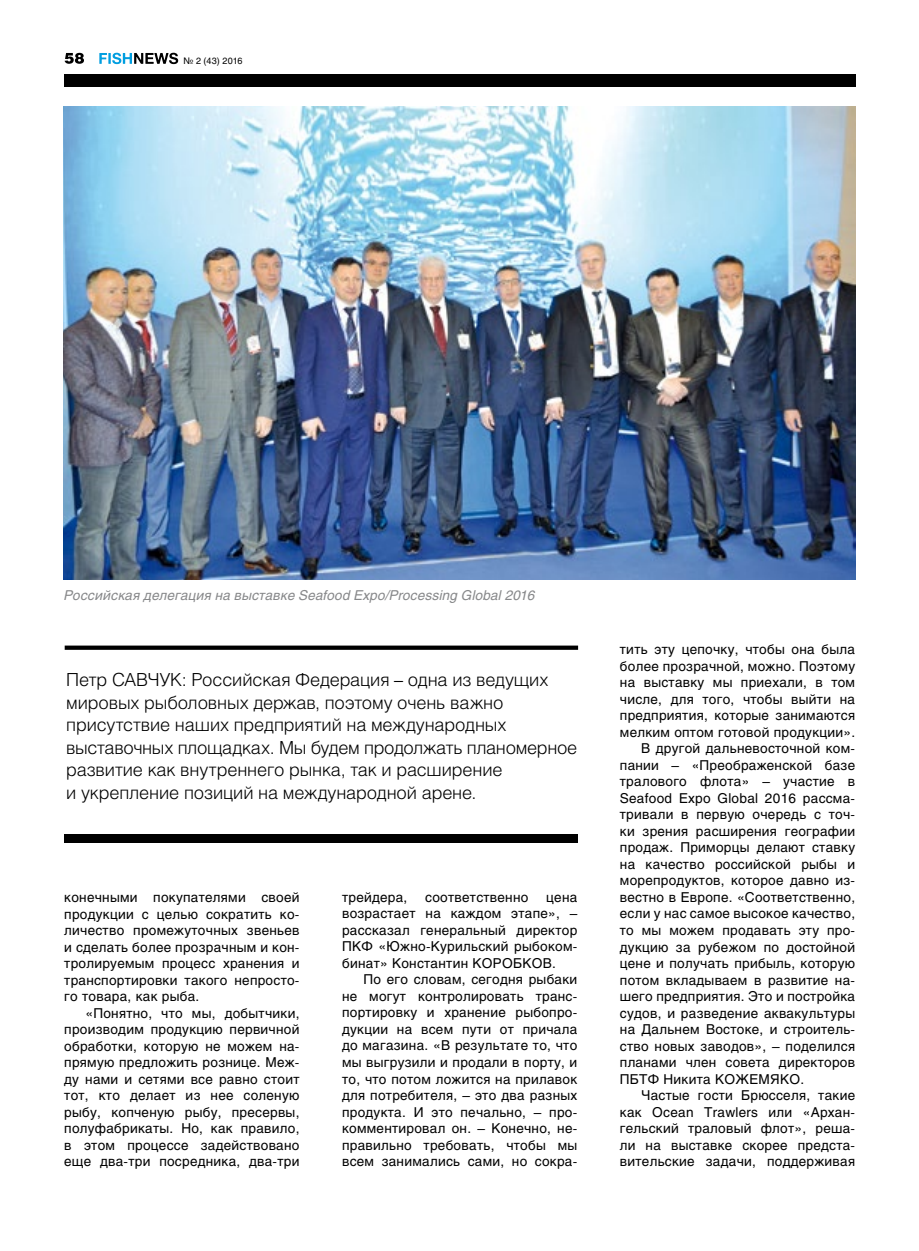
<style>
.page{position:relative;width:919px;height:1251px;background:#fff}
.page>*{position:absolute;margin:0;border:0;box-sizing:border-box;transform-origin:0 0}
.t1{font:18px/22.5px "Helios Light C";letter-spacing:-.005em;color:#000}
.t2{font:13.5px/16.5px "Helios C";letter-spacing:.02em;color:#000;text-align:justify}
.t3{font:italic 13.5px "Helios";letter-spacing:.015em;color:#87888a}
.t4{font:9px "Helios C";letter-spacing:.01em;color:#000}
</style>
<div class="page">
<div style="left:64px;top:74px;width:791px;height:13px;background:#000"></div>
<svg style="left:65px;top:645px;width:513px;height:4px;background:#242424"></svg>
<svg style="left:99px;top:53px;width:79px;height:11px"></svg>
<svg style="left:65px;top:53px;width:19px;height:11px"></svg>
<img style="left:64px;top:106px;width:791px;height:473px">
<div style="left:65px;top:833px;width:513px;height:9px;background:#000"></div>
<p class="t4" style="left:183px;top:55px;width:61px">№ 2 (43) 2016</p>
<p class="t3" style="left:64px;top:586px;width:472px">Российская делегация на выставке Seafood Expo/Processing Global 2016</p>
<p class="t1" style="left:66px;top:668px;width:512px">Петр САВЧУК: Российская Федерация – одна из ведущих мировых рыболовных держав, поэтому очень важно присутствие наших предприятий на международных выставочных площадках. Мы будем продолжать планомерное развитие как внутреннего рынка, так и расширение<br>и укрепление позиций на международной арене.</p>
<p class="t2" style="left:64px;top:888px;width:237px">конечными покупателями своей продукции с целью сократить ко&shy;личество промежуточных звеньев и сделать более прозрачным и кон&shy;тролируемым процесс хранения и транспортировки такого непросто&shy;го товара, как рыба.</p>
<p class="t2" style="left:64px;top:1004px;width:237px;text-indent:21px">«Понятно, что мы, добытчики, производим продукцию первичной обработки, которую не можем на&shy;прямую предложить рознице. Меж&shy;ду нами и сетями все равно стоит тот, кто делает из нее соленую рыбу, копченую рыбу, пресервы, полуфабрикаты. Но, как правило, в этом процессе задействовано еще два-три посредника, два-три</p>
<p class="t2" style="left:342px;top:888px;width:67px">трейдера,</p>
<p class="t2" style="left:425px;top:888px;width:105px">соответственно</p>
<p class="t2" style="left:342px;top:888px;width:237px;text-indent:204px">цена возрастает на каждом этапе», – рассказал генеральный директор ПКФ «Южно-Курильский рыбоком&shy;бинат» Константин КОРОБКОВ.</p>
<p class="t2" style="left:342px;top:971px;width:237px;text-indent:21px">По его словам, сегодня рыбаки не могут контролировать транс&shy;портировку и хранение рыбопро&shy;дукции на всем пути от причала до магазина. «В результате то, что мы выгрузили и продали в порту, и то, что потом ложится на прилавок для потребителя, – это два разных продукта. И это печально, – про&shy;комментировал он. – Конечно, не&shy;правильно требовать, чтобы мы всем занимались сами, но сокра-</p>
<p class="t2" style="left:620px;top:641px;width:237px">тить эту цепочку, чтобы она была</p>
<p class="t2" style="left:620px;top:657px;width:237px">более прозрачной, можно. Поэтому</p>
<p class="t2" style="left:620px;top:674px;width:237px">на выставку мы приехали, в том</p>
<p class="t2" style="left:620px;top:690px;width:237px">числе, для того, чтобы выйти на</p>
<p class="t2" style="left:620px;top:707px;width:237px">предприятия, которые занимаются</p>
<p class="t2" style="left:620px;top:723px;width:237px">мелким оптом готовой продукции».</p>
<p class="t2" style="left:641px;top:740px;width:215px">В другой дальневосточной ком-</p>
<p class="t2" style="left:620px;top:756px;width:237px">пании – «Преображенской базе</p>
<p class="t2" style="left:620px;top:773px;width:237px">тралового флота» – участие в</p>
<p class="t2" style="left:620px;top:789px;width:237px">Seafood Expo Global 2016 рассма-</p>
<p class="t2" style="left:620px;top:806px;width:237px">тривали в первую очередь с точ-</p>
<p class="t2" style="left:620px;top:822px;width:237px">ки зрения расширения географии</p>
<p class="t2" style="left:620px;top:839px;width:237px">продаж. Приморцы делают ставку</p>
<p class="t2" style="left:620px;top:855px;width:237px">на качество российской рыбы и</p>
<p class="t2" style="left:620px;top:872px;width:237px">морепродуктов, которое давно из-</p>
<p class="t2" style="left:620px;top:888px;width:237px">вестно в Европе. «Соответственно,</p>
<p class="t2" style="left:620px;top:905px;width:237px">если у нас самое высокое качество,</p>
<p class="t2" style="left:620px;top:921px;width:237px">то мы можем продавать эту про-</p>
<p class="t2" style="left:620px;top:938px;width:237px">дукцию за рубежом по достойной</p>
<p class="t2" style="left:620px;top:954px;width:237px">цене и получать прибыль, которую</p>
<p class="t2" style="left:620px;top:971px;width:237px">потом вкладываем в развитие на-</p>
<p class="t2" style="left:620px;top:987px;width:237px">шего предприятия. Это и постройка</p>
<p class="t2" style="left:620px;top:1004px;width:237px">судов, и разведение аквакультуры</p>
<p class="t2" style="left:620px;top:1020px;width:237px">на Дальнем Востоке, и строитель-</p>
<p class="t2" style="left:620px;top:1037px;width:237px">ство новых заводов», – поделился</p>
<p class="t2" style="left:620px;top:1053px;width:237px">планами член совета директоров</p>
<p class="t2" style="left:620px;top:1070px;width:186px">ПБТФ Никита КОЖЕМЯКО.</p>
<p class="t2" style="left:641px;top:1086px;width:215px">Частые гости Брюсселя, такие</p>
<p class="t2" style="left:620px;top:1103px;width:237px">как Ocean Trawlers или «Архан-</p>
<p class="t2" style="left:620px;top:1119px;width:237px">гельский траловый флот», реша-</p>
<p class="t2" style="left:620px;top:1136px;width:237px">ли на выставке скорее предста-</p>
<p class="t2" style="left:620px;top:1152px;width:237px">вительские задачи, поддерживая</p>
</div>
